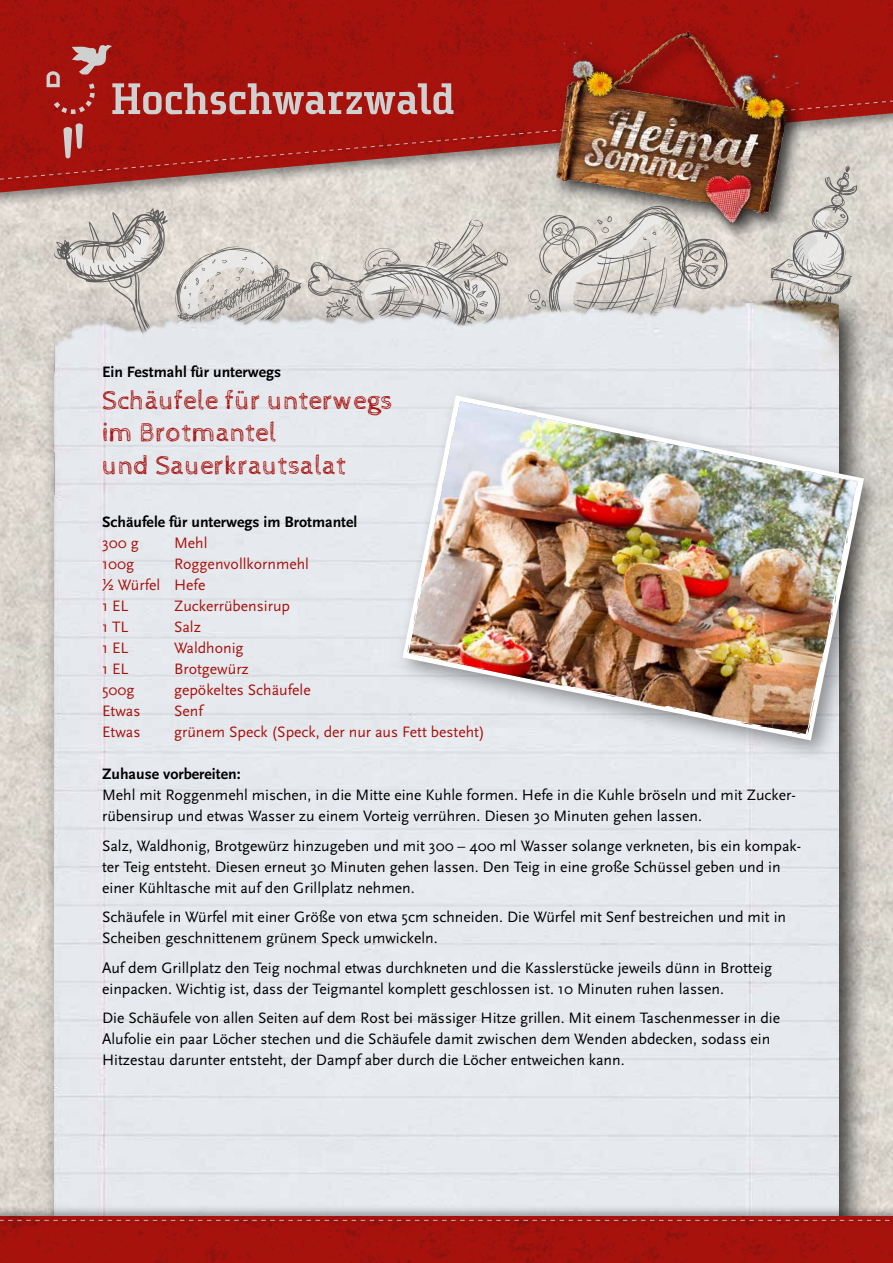
<style>
.page{position:relative;width:893px;height:1263px;background:#fff}
.page>*{position:absolute;margin:0;border:0;box-sizing:border-box;transform-origin:0 0}
.t1{font:27px/32.4px "Cabin Sketch";letter-spacing:.01em;color:#a7120d}
.t2{font:15.75px/21px "Scala Sans OT";color:#000}
.t3{font:15.75px/21px "Scala Sans OT";color:#a7120d}
.t4{font:700 15.75px "Scala Sans OT";color:#000}
</style>
<div class="page">
<img style="left:0;top:209px;width:893px;height:995px">
<div style="left:0;top:0;width:893px;height:209px;background:#000;opacity:.4"></div>
<img style="left:0;top:0;width:893px;height:194px">
<div style="left:0;top:98px;width:893px;height:86px;background:#000;opacity:.4"></div>
<svg style="left:0;top:100px;width:893px;height:80px;background:#ad413b"></svg>
<svg style="left:47px;top:45px;width:406px;height:69px;background:#ac3531"></svg>
<svg style="left:63px;top:123px;width:20px;height:35px"></svg>
<svg style="left:770px;top:166px;width:87px;height:111px;background:#c7c5c0"></svg>
<svg style="left:54px;top:199px;width:674px;height:78px;background:#d1ccc6"></svg>
<div style="left:42px;top:277px;width:827px;height:986px;background:#000;opacity:.75"></div>
<img style="left:54px;top:285px;width:785px;height:919px">
<div style="left:0;top:1204px;width:893px;height:59px;background:#000;opacity:.4"></div>
<img style="left:0;top:1216px;width:893px;height:47px">
<div style="left:0;top:1217px;width:893px;height:10px;background:#000;opacity:.4"></div>
<svg style="left:0;top:1220px;width:893px;height:1px"></svg>
<div style="left:550px;top:25px;width:267px;height:221px;background:#000;opacity:.75"></div>
<img style="left:549px;top:0;width:279px;height:240px">
<div style="left:394px;top:387px;width:493px;height:376px;background:#000;opacity:.4"></div>
<svg style="left:398px;top:391px;width:470px;height:354px;background:#d9dbdd"></svg>
<svg style="left:407px;top:401px;width:451px;height:334px;background:#dde0e5"></svg>
<img style="left:409px;top:416px;width:448px;height:318px">
<p class="t4" style="left:102px;top:362px;width:181px">Ein Festmahl für unterwegs</p>
<h1 class="t1" style="left:102px;top:384px;width:292px">Schäufele für unterwegs im Brotmantel<br>und Sauerkrautsalat</h1>
<p class="t4" style="left:102px;top:513px;width:257px">Schäufele für unterwegs im Brotmantel</p>
<p class="t3" style="left:102px;top:532px;width:38px">300 g</p>
<p class="t3" style="left:174px;top:532px;width:35px">Mehl</p>
<p class="t3" style="left:102px;top:553px;width:34px">100g</p>
<p class="t3" style="left:102px;top:553px;width:208px;text-indent:72px">Roggenvollkornmehl ½ Würfel Hefe<br>1 EL</p>
<p class="t3" style="left:174px;top:595px;width:118px">Zuckerrübensirup</p>
<p class="t3" style="left:102px;top:616px;width:28px">1 TL</p>
<p class="t3" style="left:174px;top:616px;width:28px">Salz</p>
<p class="t3" style="left:102px;top:637px;width:28px">1 EL</p>
<p class="t3" style="left:174px;top:637px;width:71px">Waldhonig</p>
<p class="t3" style="left:102px;top:658px;width:28px">1 EL</p>
<p class="t3" style="left:174px;top:658px;width:76px">Brotgewürz</p>
<p class="t3" style="left:102px;top:679px;width:34px">500g</p>
<p class="t3" style="left:174px;top:679px;width:138px">gepökeltes Schäufele</p>
<p class="t3" style="left:102px;top:700px;width:40px">Etwas</p>
<p class="t3" style="left:174px;top:700px;width:30px">Senf</p>
<p class="t3" style="left:102px;top:721px;width:40px">Etwas</p>
<p class="t3" style="left:174px;top:721px;width:312px">grünem Speck (Speck, der nur aus Fett besteht)</p>
<p class="t4" style="left:102px;top:765px;width:140px">Zuhause vorbereiten:</p>
<p class="t2" style="left:102px;top:784px;width:695px">Mehl mit Roggenmehl mischen, in die Mitte eine Kuhle formen. Hefe in die Kuhle bröseln und mit Zucker&shy;rübensirup und etwas Wasser zu einem Vorteig verrühren. Diesen 30 Minuten gehen lassen.</p>
<p class="t2" style="left:102px;top:835px;width:700px">Salz, Waldhonig, Brotgewürz hinzugeben und mit 300 – 400 ml Wasser solange verkneten, bis ein kompak&shy;ter Teig entsteht. Diesen erneut 30 Minuten gehen lassen. Den Teig in eine große Schüssel geben und in einer Kühltasche mit auf den Grillplatz nehmen.</p>
<p class="t2" style="left:102px;top:906px;width:686px">Schäufele in Würfel mit einer Größe von etwa 5cm schneiden. Die Würfel mit Senf bestreichen und mit in<br>Scheiben geschnittenem grünem Speck umwickeln.</p>
<p class="t2" style="left:102px;top:957px;width:672px">Auf dem Grillplatz den Teig nochmal etwas durchkneten und die Kasslerstücke jeweils dünn in Brotteig einpacken. Wichtig ist, dass der Teigmantel komplett geschlossen ist. 10 Minuten ruhen lassen.</p>
<p class="t2" style="left:102px;top:1007px;width:680px">Die Schäufele von allen Seiten auf dem Rost bei mässiger Hitze grillen. Mit einem Taschenmesser in die<br>Alufolie ein paar Löcher stechen und die Schäufele damit zwischen dem Wenden abdecken, sodass ein<br>Hitzestau darunter entsteht, der Dampf aber durch die Löcher entweichen kann.</p>
</div>
